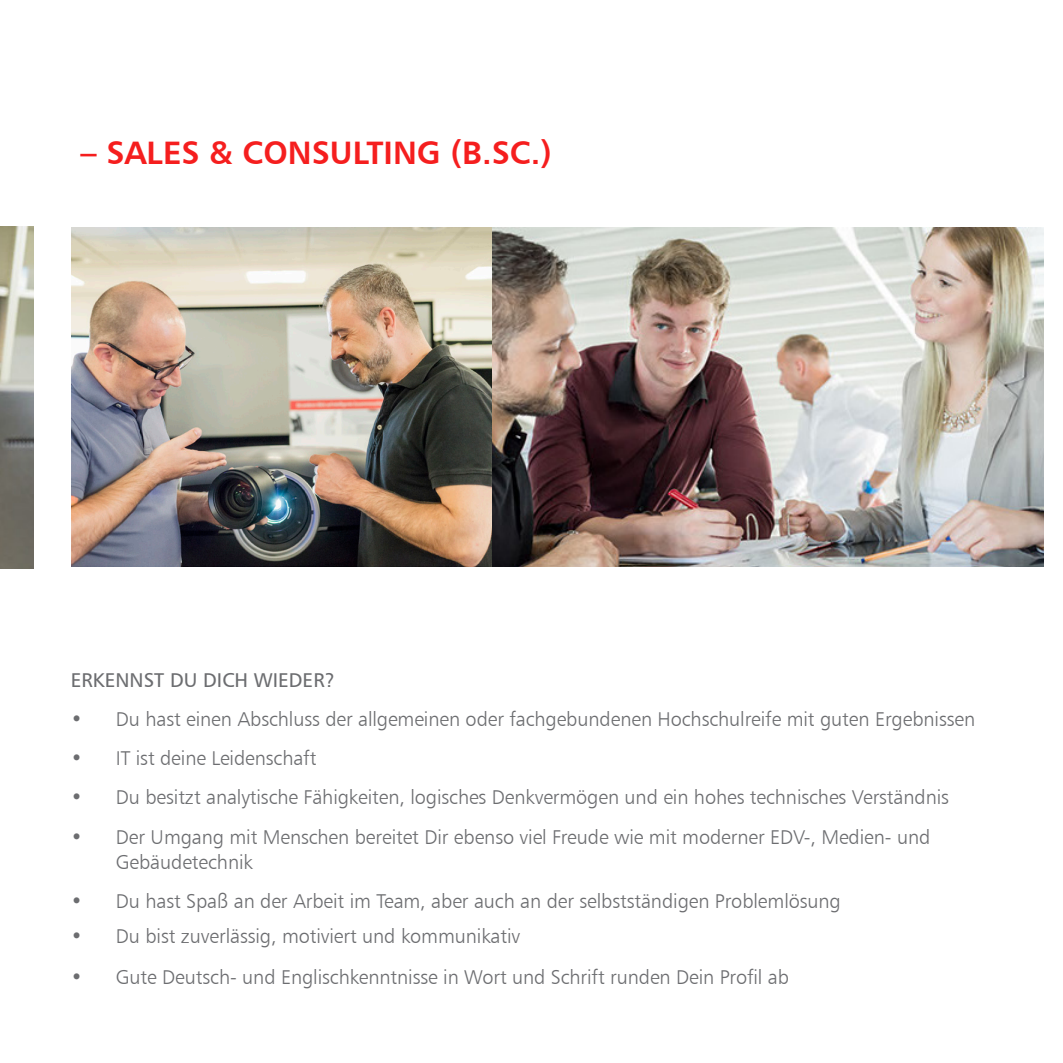
<style>
.page{position:relative;width:1063px;height:1063px;background:#fff}
.page>*{position:absolute;margin:0;border:0;box-sizing:border-box;transform-origin:0 0}
.t1{font:32.5px "Humanist 777 BT Bold B";color:#f51e1e}
.t2{font:20px/25px "Humanist 777 BT Light B";letter-spacing:-.005em;color:#6c6d70}
.t3{font:20px "Humanist 777 BT Roman B";color:#6c6d70}
</style>
<div class="page">
<img style="left:491px;top:227px;width:553px;height:340px">
<img style="left:71px;top:227px;width:420px;height:340px">
<img style="left:0;top:227px;width:34px;height:342px">
<p class="t1" style="left:80px;top:132px;width:473px">– SALES &amp; CONSULTING (B.SC.)</p>
<p class="t3" style="left:71px;top:667px;width:266px">ERKENNST DU DICH WIEDER?</p>
<p class="t2" style="left:71px;top:706px;width:906px">• Du hast einen Abschluss der allgemeinen oder fachgebundenen Hochschulreife mit guten Ergebnissen</p>
<p class="t2" style="left:71px;top:745px;width:247px">• IT ist deine Leidenschaft</p>
<p class="t2" style="left:71px;top:785px;width:880px">• Du besitzt analytische Fähigkeiten, logisches Denkvermögen und ein hohes technisches Verständnis</p>
<p class="t2" style="left:116px;top:824px;width:816px;text-indent:-45px">• Der Umgang mit Menschen bereitet Dir ebenso viel Freude wie mit moderner EDV-, Medien- und<br>Gebäudetechnik</p>
<p class="t2" style="left:71px;top:888px;width:772px">• Du hast Spaß an der Arbeit im Team, aber auch an der selbstständigen Problemlösung</p>
<p class="t2" style="left:71px;top:924px;width:451px">• Du bist zuverlässig, motiviert und kommunikativ</p>
<p class="t2" style="left:71px;top:964px;width:720px">• Gute Deutsch- und Englischkenntnisse in Wort und Schrift runden Dein Profil ab</p>
</div>
